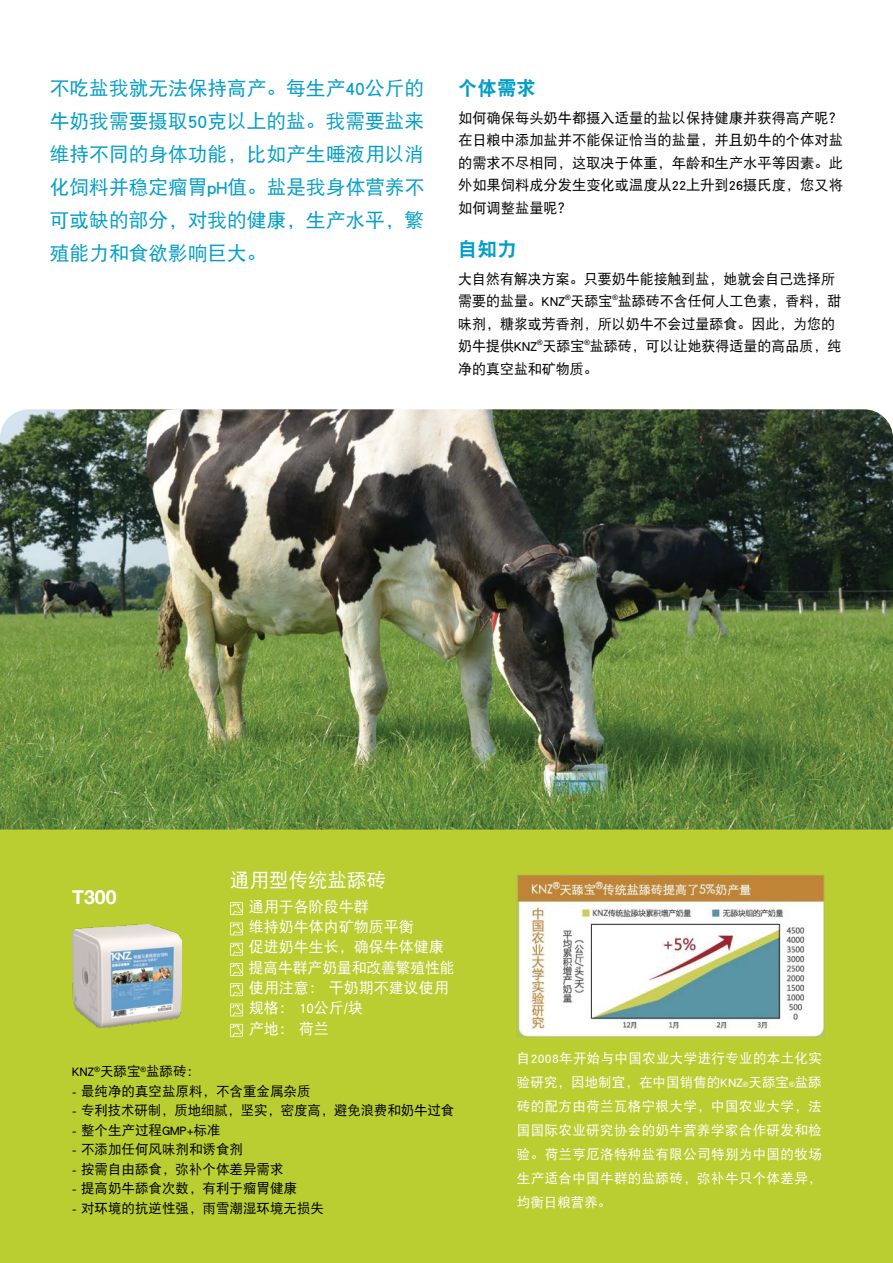
<style>
.page{position:relative;width:893px;height:1263px;background:#fff}
.page>*{position:absolute;margin:0;border:0;box-sizing:border-box;transform-origin:0 0}
.t1{font:19.5px/33px "DFP Hei W5";color:#009dc6;text-align:justify}
.t2{font:19.5px "DFP Hei W5";color:#fff}
.t3{font:19.5px "DFP Hei W9";color:#009dc6}
.t4{font:700 19.5px "Helvetica Neue";color:#fff}
.t5{font:15px/20.2px "DFP Hei W5";color:#fff}
.t6{font:14.25px/22.5px "DFP Hei W5";color:#000;text-align:justify}
.t7{font:13.5px/24px "DFP Hei W5";letter-spacing:.025em;color:#fff;text-align:justify}
.t8{font:13.5px "DFP Hei W5";color:#000}
.s1{font-family:"Arial Unicode MS";font-size:7.5px}
</style>
<div class="page">
<div style="left:0;top:829px;width:893px;height:434px;background:#bace32"></div>
<img style="left:0;top:409px;width:893px;height:420px">
<img style="left:517px;top:874px;width:307px;height:163px">
<svg style="left:230px;top:902px;width:13px;height:13px"></svg>
<svg style="left:230px;top:922px;width:13px;height:13px"></svg>
<svg style="left:230px;top:943px;width:13px;height:12px"></svg>
<svg style="left:230px;top:963px;width:13px;height:13px"></svg>
<svg style="left:230px;top:983px;width:13px;height:13px"></svg>
<svg style="left:230px;top:1003px;width:13px;height:13px"></svg>
<svg style="left:230px;top:1024px;width:13px;height:13px"></svg>
<img style="left:73px;top:924px;width:108px;height:104px">
<h1 class="t1" style="left:50px;top:72px;width:376px">不吃盐我就无法保持高产。每生产40公斤的牛奶我需要摄取50克以上的盐。我需要盐来维持不同的身体功能，比如产生唾液用以消化饲料并稳定瘤胃pH值。盐是我身体营养不可或缺的部分，对我的健康，生产水平，繁殖能力和食欲影响巨大。</h1>
<h1 class="t3" style="left:458px;top:79px;width:79px">个体需求</h1>
<p class="t6" style="left:458px;top:106px;width:386px">如何确保每头奶牛都摄入适量的盐以保持健康并获得高产呢？在日粮中添加盐并不能保证恰当的盐量，并且奶牛的个体对盐的需求不尽相同，这取决于体重，年龄和生产水平等因素。此外如果饲料成分发生变化或温度从22上升到26摄氏度，您又将如何调整盐量呢？</p>
<h1 class="t3" style="left:458px;top:240px;width:60px">自知力</h1>
<p class="t6" style="left:458px;top:267px;width:385px;text-align:left">大自然有解决方案。只要奶牛能接触到盐，她就会自己选择所需要的盐量。KNZ<sup>®</sup>天舔宝<sup>®</sup>盐舔砖不含任何人工色素，香料，甜味剂，糖浆或芳香剂，所以奶牛不会过量舔食。因此，为您的奶牛提供KNZ<sup>®</sup>天舔宝<sup>®</sup>盐舔砖，可以让她获得适量的高品质，纯净的真空盐和矿物质。</p>
<h1 class="t4" style="left:72px;top:881px;width:46px">T300</h1>
<h1 class="t2" style="left:230px;top:870px;width:158px">通用型传统盐舔砖</h1>
<p class="t5" style="left:249px;top:896px;width:207px">通用于各阶段牛群<br>维持奶牛体内矿物质平衡<br>促进奶牛生长，确保牛体健康提高牛群产奶量和改善繁殖性能使用注意： 干奶期不建议使用规格： 10公斤/块<br>产地： 荷兰</p>
<p class="t8" style="left:72px;top:1065px;width:129px">KNZ<sup>®</sup>天舔宝<sup>®</sup>盐舔砖：</p>
<p class="t8" style="left:72px;top:1084px;width:240px">- 最纯净的真空盐原料，不含重金属杂质</p>
<p class="t8" style="left:72px;top:1104px;width:384px">- 专利技术研制，质地细腻，坚实，密度高，避免浪费和奶牛过食</p>
<p class="t8" style="left:72px;top:1123px;width:150px">- 整个生产过程GMP+标准</p>
<p class="t8" style="left:72px;top:1143px;width:172px">- 不添加任何风味剂和诱食剂</p>
<p class="t8" style="left:72px;top:1162px;width:213px">- 按需自由舔食，弥补个体差异需求</p>
<p class="t8" style="left:72px;top:1181px;width:226px">- 提高奶牛舔食次数，有利于瘤胃健康</p>
<p class="t8" style="left:72px;top:1201px;width:253px">- 对环境的抗逆性强，雨雪潮湿环境无损失</p>
<p class="t7" style="left:517px;top:1046px;width:307px">自2008年开始与中国农业大学进行专业的本土化实验研究，因地制宜，在中国销售的KNZ<span class="s1">®</span>天舔宝<span class="s1">®</span>盐舔砖的配方由荷兰瓦格宁根大学，中国农业大学，法国国际农业研究协会的奶牛营养学家合作研发和检验。荷兰亨厄洛特种盐有限公司特别为中国的牧场生产适合中国牛群的盐舔砖，弥补牛只个体差异，均衡日粮营养。</p>
</div>
